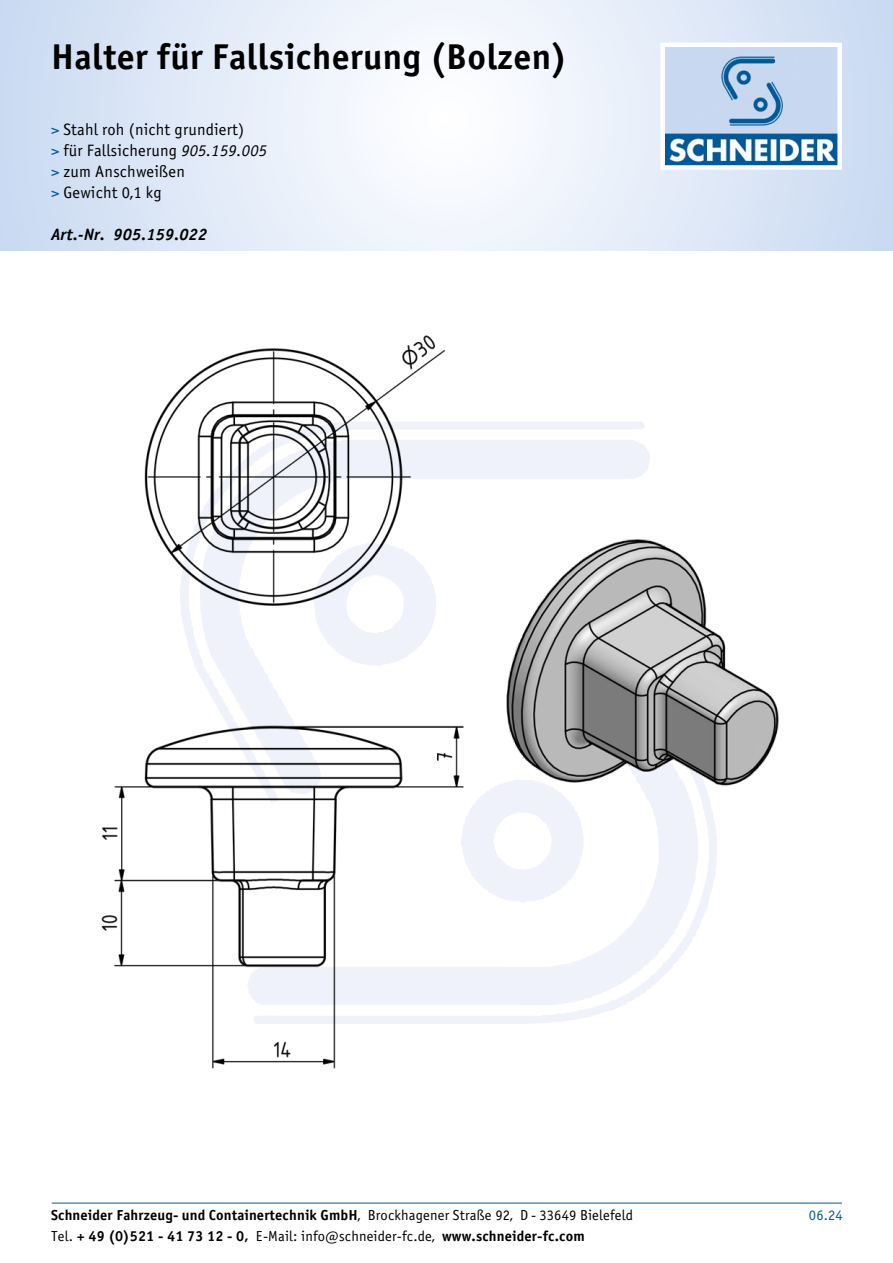
<style>
.page{position:relative;width:893px;height:1263px;background:#fff}
.page>*{position:absolute;margin:0;border:0;box-sizing:border-box;transform-origin:0 0}
.t1{font:36px "Officina Sans Bold ITC";letter-spacing:.01em;color:#000}
.t2{font:16.5px/21px "Officina Sans Book ITC";letter-spacing:.01em;color:#000}
.t3{font:italic 16.5px "Officina Sans Bold ITC";letter-spacing:.01em;color:#000}
.t4{font:14.55px "Officina Sans Bold ITC";letter-spacing:.01em;color:#000}
.t5{font:14.55px "Officina Sans Book ITC";color:#005a9a}
.s1{color:#005a9a}
.s2{font-style:italic}
.s3{font-family:"Officina Sans Book ITC"}
</style>
<div class="page">
<svg style="left:0;top:0;width:893px;height:251px"></svg>
<img style="left:665px;top:48px;width:172px;height:117px">
<div style="left:660px;top:43px;width:182px;height:127px;border:4px solid #fff"></div>
<hr style="left:52px;top:1203px;width:790px;height:1px;background:#005a9a">
<img style="left:101px;top:335px;width:678px;height:734px">
<h1 class="t1" style="left:51px;top:34px;width:518px">Halter für Fallsicherung (Bolzen)</h1>
<p class="t2" style="left:51px;top:119px;width:217px"><span class="s1">&gt;</span> Stahl roh (nicht grundiert)<br><span class="s1">&gt;</span> für Fallsicherung <span class="s2">905.159.005 </span><span class="s1">&gt;</span> zum Anschweißen<br><span class="s1">&gt;</span> Gewicht 0,1 kg</p>
<p class="t3" style="left:51px;top:224px;width:158px">Art.-Nr. 905.159.022</p>
<p class="t4" style="left:51px;top:1206px;width:583px">Schneider Fahrzeug- und Containertechnik GmbH<span class="s3">, Brockhagener Straße 92, D - 33649 Bielefeld</span></p>
<p class="t5" style="left:809px;top:1206px;width:35px">06.24</p>
<p class="t4" style="left:51px;top:1227px;width:535px"><span class="s3">Tel.</span> + 49 (0)521 - 41 73 12 - 0, <span class="s3">E-Mail: info@schneider-fc.de,</span> www.schneider-fc.com</p>
</div>
